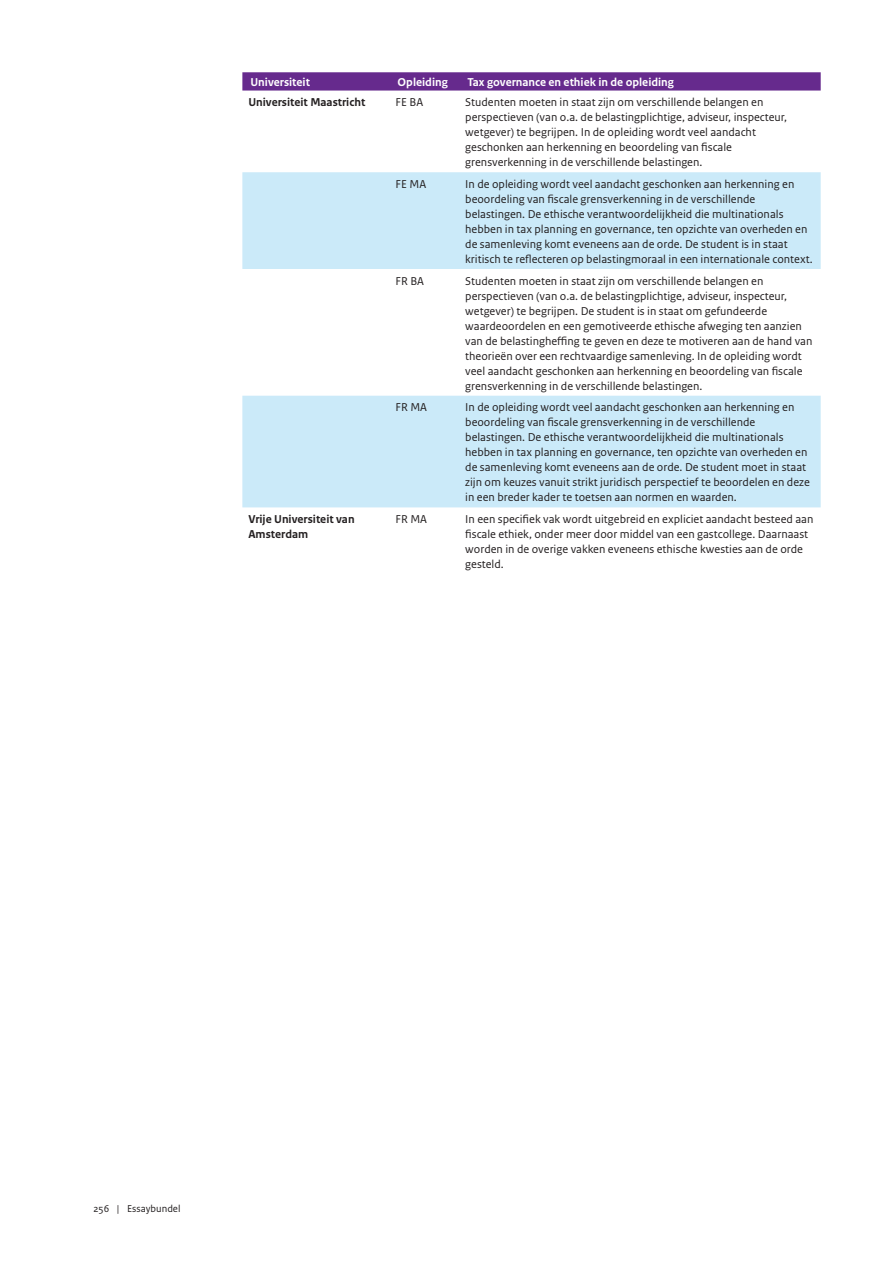
<style>
.page{position:relative;width:893px;height:1263px;background:#fff}
.page>*{position:absolute;margin:0;border:0;box-sizing:border-box;transform-origin:0 0}
.Tabel{font:12px/15px "Rijksoverheid Sans Text";color:#231f20}
.Tabel_Header{font:700 12px "Rijksoverheid Sans Text";color:#fff}
.Tabel-2{font:700 12px/15px "Rijksoverheid Sans Text";color:#231f20}
.t1{font:10.5px "Rijksoverheid Sans Text";color:#231f20}
</style>
<div class="page">
<svg style="left:242px;top:72px;width:579px;height:19px;background:#6c3291"></svg>
<svg style="left:242px;top:172px;width:579px;height:335px;fill:#cbeaf9"></svg>
<p class="Tabel_Header" style="left:250px;top:76px;width:61px">Universiteit</p>
<p class="Tabel_Header" style="left:398px;top:76px;width:52px">Opleiding</p>
<p class="Tabel_Header" style="left:467px;top:76px;width:208px">Tax governance en ethiek in de opleiding</p>
<p class="Tabel-2" style="left:248px;top:95px;width:118px">Universiteit Maastricht</p>
<p class="Tabel" style="left:395px;top:95px;width:29px">FE BA</p>
<p class="Tabel" style="left:465px;top:95px;width:323px">Studenten moeten in staat zijn om verschillende belangen en perspectieven (van o.a. de belastingplichtige, adviseur, inspecteur, wetgever) te begrijpen. In de opleiding wordt veel aandacht geschonken aan herkenning en beoordeling van fiscale grensverkenning in de verschillende belastingen.</p>
<p class="Tabel" style="left:395px;top:177px;width:32px">FE MA</p>
<p class="Tabel" style="left:465px;top:177px;width:349px">In de opleiding wordt veel aandacht geschonken aan herkenning en beoordeling van fiscale grensverkenning in de verschillende belastingen. De ethische verantwoordelijkheid die multinationals hebben in tax planning en governance, ten opzichte van overheden en de samenleving komt eveneens aan de orde. De student is in staat kritisch te reflecteren op belastingmoraal in een internationale context.</p>
<p class="Tabel" style="left:395px;top:273px;width:30px">FR BA</p>
<p class="Tabel" style="left:465px;top:273px;width:349px">Studenten moeten in staat zijn om verschillende belangen en perspectieven (van o.a. de belastingplichtige, adviseur, inspecteur, wetgever) te begrijpen. De student is in staat om gefundeerde waardeoordelen en een gemotiveerde ethische afweging ten aanzien van de belastingheffing te geven en deze te motiveren aan de hand van theorieën over een rechtvaardige samenleving. In de opleiding wordt veel aandacht geschonken aan herkenning en beoordeling van fiscale grensverkenning in de verschillende belastingen.</p>
<p class="Tabel" style="left:395px;top:400px;width:33px">FR MA</p>
<p class="Tabel" style="left:465px;top:400px;width:346px">In de opleiding wordt veel aandacht geschonken aan herkenning en beoordeling van fiscale grensverkenning in de verschillende belastingen. De ethische verantwoordelijkheid die multinationals hebben in tax planning en governance, ten opzichte van overheden en de samenleving komt eveneens aan de orde. De student moet in staat zijn om keuzes vanuit strikt juridisch perspectief te beoordelen en deze in een breder kader te toetsen aan normen en waarden.</p>
<p class="Tabel-2" style="left:248px;top:512px;width:108px">Vrije Universiteit van<br>Amsterdam</p>
<p class="Tabel" style="left:395px;top:512px;width:33px">FR MA</p>
<p class="Tabel" style="left:465px;top:512px;width:350px">In een specifiek vak wordt uitgebreid en expliciet aandacht besteed aan fiscale ethiek, onder meer door middel van een gastcollege. Daarnaast worden in de overige vakken eveneens ethische kwesties aan de orde gesteld.</p>
<p class="t1" style="left:94px;top:1202px;width:88px">256 | Essaybundel</p>
</div>
